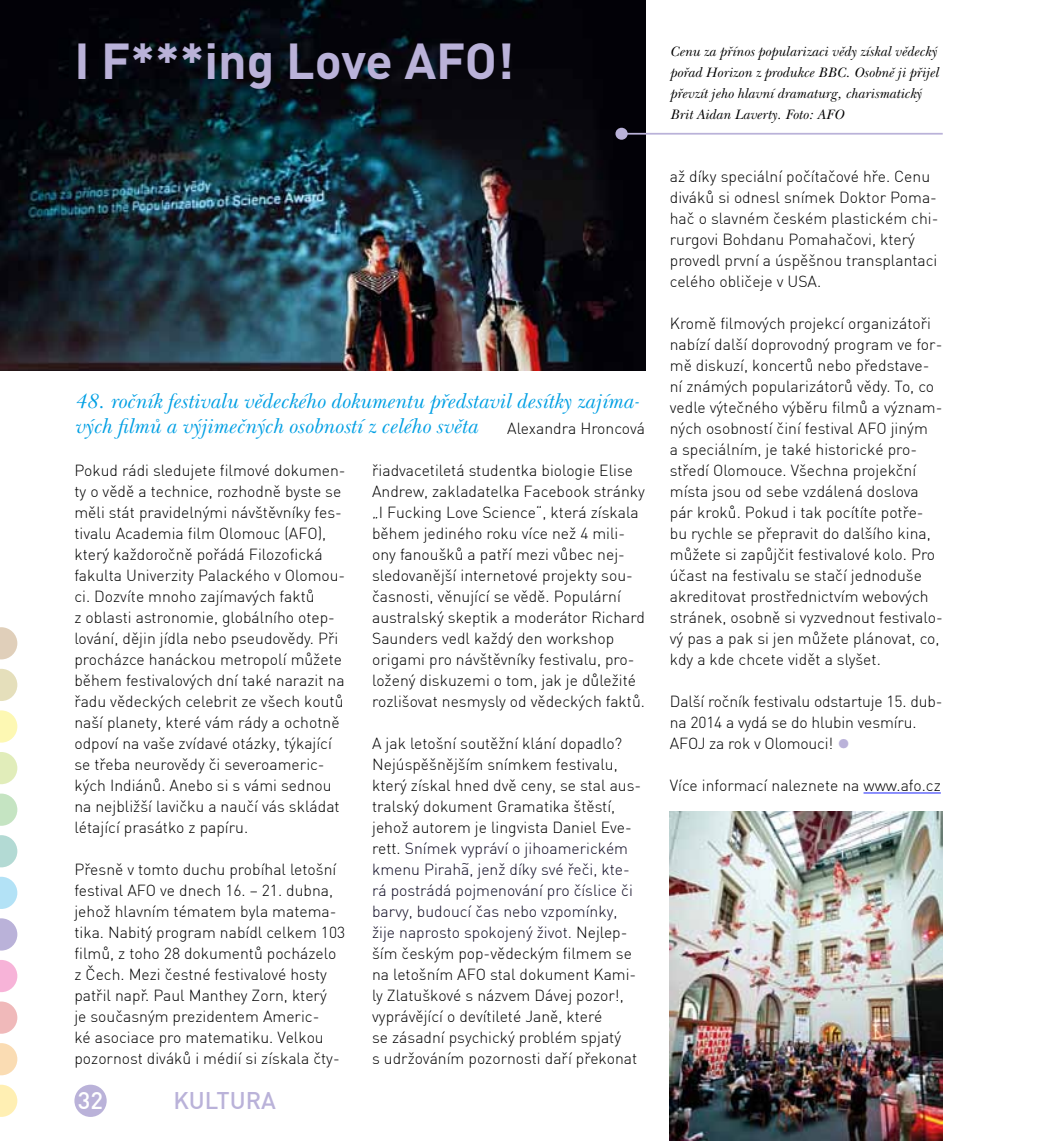
<style>
.page{position:relative;width:1042px;height:1141px;background:#fff}
.page>*{position:absolute;margin:0;border:0;box-sizing:border-box;transform-origin:0 0}
.t1{font:700 49.88px "DIN Pro";color:#bab2d9}
.t2{font:500 23.62px "DINCE";color:#bab2d9}
.t3{font:500 23.62px "DINCE";color:#fff}
.t4{font:italic 21px/25.2px "Baskerville Han TOT";color:#009fe3}
.t5{font:300 15.75px/21px "DINCE";color:#000}
.t6{font:italic 14px/21px "Baskerville Han TOT";color:#000}
.s1{color:#0e0a23}
</style>
<div class="page">
<hr style="left:863px;top:793px;width:78px;height:1px;background:#1922fb">
<img style="left:0;top:0;width:645px;height:371px">
<img style="left:670px;top:812px;width:273px;height:329px">
<div style="left:616px;top:129px;width:11px;height:10px;background:#bab2d9;border-radius:50%"></div>
<div style="left:615px;top:128px;width:13px;height:12px;border:2px solid #bab2d9;border-radius:50%"></div>
<hr style="left:622px;top:133px;width:321px;height:2px;background:#bab2d9">
<div style="left:74px;top:1085px;width:33px;height:32px;background:#bab2d9;border-radius:50%"></div>
<svg style="left:0;top:1085px;width:17px;height:32px"></svg>
<svg style="left:0;top:1043px;width:17px;height:32px"></svg>
<svg style="left:0;top:1001px;width:17px;height:33px"></svg>
<svg style="left:0;top:960px;width:17px;height:32px"></svg>
<svg style="left:0;top:918px;width:17px;height:33px"></svg>
<svg style="left:0;top:877px;width:17px;height:32px"></svg>
<svg style="left:0;top:835px;width:17px;height:32px"></svg>
<svg style="left:0;top:794px;width:17px;height:32px"></svg>
<svg style="left:0;top:752px;width:17px;height:32px"></svg>
<svg style="left:0;top:710px;width:17px;height:33px"></svg>
<svg style="left:0;top:669px;width:17px;height:32px"></svg>
<svg style="left:0;top:627px;width:17px;height:32px"></svg>
<h1 class="t1" style="left:74px;top:27px;width:441px">I F***ing Love AFO!</h1>
<h3 class="t4" style="left:74px;top:389px;width:566px">48. ročník festivalu vědeckého dokumentu představil desítky zajíma&shy;vých filmů a výjimečných osobností z celého světa</h3>
<p class="t5" style="left:507px;top:417px;width:139px">Alexandra Hroncová</p>
<p class="t5" style="left:74px;top:459px;width:273px">Pokud rádi sledujete filmové dokumen&shy;ty o vědě a technice, rozhodně byste se měli stát pravidelnými návštěvníky fes&shy;tivalu Academia film Olomouc (AFO), který každoročně pořádá Filozofická fakulta Univerzity Palackého v Olomou&shy;ci. Dozvíte mnoho zajímavých faktů<br>z oblasti astronomie, globálního otep&shy;lování, dějin jídla nebo pseudovědy. Při procházce hanáckou metropolí můžete během festivalových dní také narazit na řadu vědeckých celebrit ze všech koutů naší planety, které vám rády a ochotně odpoví na vaše zvídavé otázky, týkající se třeba neurovědy či severoameric&shy;kých Indiánů. Anebo si s vámi sednou na nejbližší lavičku a naučí vás skládat létající prasátko z papíru.</p>
<p class="t5" style="left:74px;top:858px;width:272px">Přesně v tomto duchu probíhal letošní festival AFO ve dnech 16. – 21. dubna, jehož hlavním tématem byla matema&shy;tika. Nabitý program nabídl celkem 103 filmů, z toho 28 dokumentů pocházelo z Čech. Mezi čestné festivalové hosty patřil např. Paul Manthey Zorn, který<br>je současným prezidentem Americ-<br>ké asociace pro matematiku. Velkou pozornost diváků i médií si získala čty-</p>
<h2 class="t3" style="left:78px;top:1085px;width:27px">32</h2>
<h2 class="t2" style="left:173px;top:1085px;width:104px">KULTURA</h2>
<p class="t5" style="left:372px;top:459px;width:274px">řiadvacetiletá studentka biologie Elise Andrew, zakladatelka Facebook stránky „I Fucking Love Science“, která získala během jediného roku více než 4 mili&shy;ony fanoušků a patří mezi vůbec nej&shy;sledovanější internetové projekty sou&shy;časnosti, věnující se vědě. Populární australský skeptik a moderátor Richard Saunders vedl každý den workshop origami pro návštěvníky festivalu, pro&shy;ložený diskuzemi o tom, jak je důležité rozlišovat nesmysly od vědeckých faktů.</p>
<p class="t5" style="left:372px;top:732px;width:271px">A jak letošní soutěžní klání dopadlo?<br>Nejúspěšnějším snímkem festivalu, který získal hned dvě ceny, se stal aus&shy;tralský dokument Gramatika štěstí, jehož autorem je lingvista Daniel Eve&shy;rett. <span class="s1">Snímek vypráví o jihoamerickém kmenu Piraha</span><sup>~</sup><span class="s1">, jenž díky své řeči, kte&shy;rá postrádá pojmenování pro číslice či barvy, budoucí čas nebo vzpomínky, žije naprosto spokojený život.</span> Nejlep&shy;ším českým pop-vědeckým filmem se na letošním AFO stal dokument Kami&shy;ly Zlatuškové s názvem Dávej pozor!, vyprávějící o devítileté Janě, které<br>se zásadní psychický problém spjatý<br>s udržováním pozornosti daří překonat</p>
<p class="t6" style="left:670px;top:41px;width:270px">Cenu za přínos popularizaci vědy získal vědecký pořad Horizon z produkce BBC. Osobně ji přijel převzít jeho hlavní dramaturg, charismatický Brit Aidan Laverty. Foto: AFO</p>
<p class="t5" style="left:670px;top:165px;width:270px">až díky speciální počítačové hře. Cenu diváků si odnesl snímek Doktor Poma&shy;hač o slavném českém plastickém chi&shy;rurgovi Bohdanu Pomahačovi, který provedl první a úspěšnou transplantaci celého obličeje v USA.</p>
<p class="t5" style="left:670px;top:312px;width:274px">Kromě filmových projekcí organizátoři nabízí další doprovodný program ve for&shy;mě diskuzí, koncertů nebo představe&shy;ní známých popularizátorů vědy. To, co vedle výtečného výběru filmů a význam&shy;ných osobností činí festival AFO jiným<br>a speciálním, je také historické pro&shy;středí Olomouce. Všechna projekční místa jsou od sebe vzdálená doslova pár kroků. Pokud i tak pocítíte potře&shy;bu rychle se přepravit do dalšího kina, můžete si zapůjčit festivalové kolo. Pro účast na festivalu se stačí jednoduše akreditovat prostřednictvím webových stránek, osobně si vyzvednout festivalo&shy;vý pas a pak si jen můžete plánovat, co, kdy a kde chcete vidět a slyšet.</p>
<p class="t5" style="left:670px;top:690px;width:274px">Další ročník festivalu odstartuje 15. dub&shy;na 2014 a vydá se do hlubin vesmíru.<br>AFOJ za rok v Olomouci!</p>
<p class="t5" style="left:670px;top:774px;width:272px">Více informací naleznete na www.afo.cz</p>
</div>
